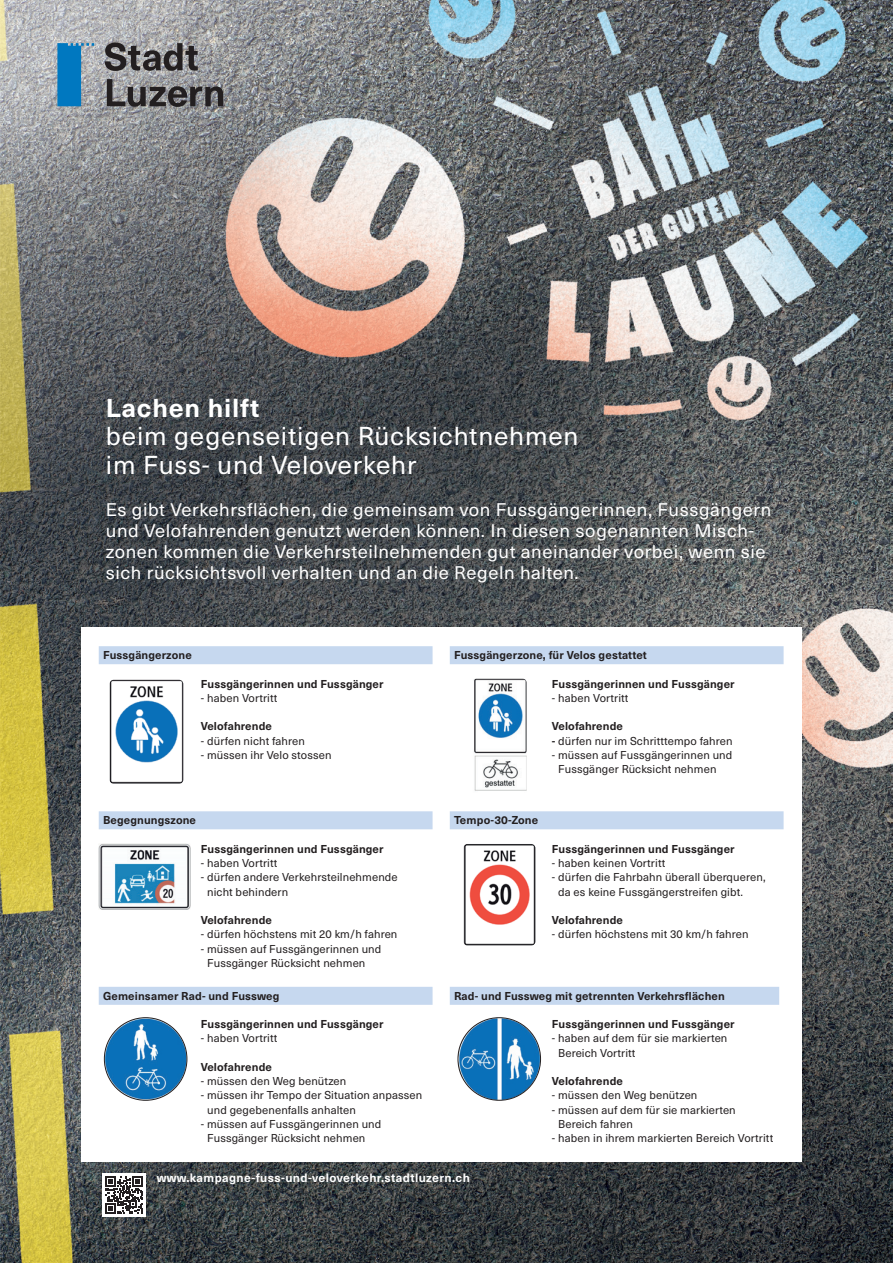
<style>
.page{position:relative;width:893px;height:1263px;background:#fff}
.page>*{position:absolute;margin:0;border:0;box-sizing:border-box;transform-origin:0 0}
.t1{font:25.5px/28.5px "Neue Haas Unica Pro";letter-spacing:.03em;color:#fff}
.t2{font:700 25.5px "Neue Haas Unica Pro";letter-spacing:.03em;color:#fff}
.t3{font:18px/21px "Neue Haas Unica Pro";letter-spacing:.03em;color:#fff}
.t4{font:700 12px "Neue Haas Unica Pro";letter-spacing:.03em;color:#fff}
.t5{font:11.25px/14.2px "Neue Haas Unica Pro";letter-spacing:.01em;color:#231f20}
.t6{font:700 11.25px "Neue Haas Unica Pro";letter-spacing:.01em;color:#231f20}
.s1{font-weight:700}
</style>
<div class="page">
<img style="left:0;top:0;width:893px;height:1263px">
<div style="left:81px;top:627px;width:720px;height:534px;background:#fff"></div>
<svg style="left:105px;top:43px;width:93px;height:28px;background:#6a686a"></svg>
<svg style="left:107px;top:79px;width:116px;height:28px;background:#6c6b6d"></svg>
<svg style="left:57px;top:43px;width:37px;height:63px;background:#408dbb"></svg>
<svg style="left:103px;top:1173px;width:43px;height:43px"></svg>
<svg style="left:106px;top:1176px;width:37px;height:37px"></svg>
<div style="left:450px;top:646px;width:334px;height:18px;background:#c6d8ef"></div>
<div style="left:450px;top:811px;width:334px;height:18px;background:#c6d8ef"></div>
<div style="left:450px;top:987px;width:329px;height:18px;background:#c6d8ef"></div>
<img style="left:474px;top:678px;width:53px;height:113px">
<img style="left:463px;top:844px;width:72px;height:102px">
<div style="left:99px;top:646px;width:334px;height:18px;background:#c6d8ef"></div>
<div style="left:99px;top:987px;width:334px;height:18px;background:#c6d8ef"></div>
<div style="left:99px;top:811px;width:334px;height:18px;background:#c6d8ef"></div>
<img style="left:99px;top:843px;width:91px;height:67px">
<img style="left:110px;top:680px;width:73px;height:104px">
<img style="left:104px;top:1018px;width:83px;height:82px;border-radius:41px">
<div style="left:104px;top:1017px;width:83px;height:83px;border:1px solid #231f20;border-radius:50%"></div>
<img style="left:458px;top:1018px;width:82px;height:82px;border-radius:40px">
<div style="left:458px;top:1017px;width:83px;height:83px;border:1px solid #231f20;border-radius:50%"></div>
<h1 class="t2" style="left:106px;top:392px;width:155px">Lachen hilft</h1>
<h1 class="t1" style="left:106px;top:422px;width:474px">beim gegenseitigen Rücksichtnehmen im Fuss- und Veloverkehr</h1>
<p class="t3" style="left:106px;top:499px;width:667px">Es gibt Verkehrsflächen, die gemeinsam von Fussgängerinnen, Fussgängern und Velofahrenden genutzt werden können. In diesen sogenannten Misch&shy;zonen kommen die Verkehrsteilnehmenden gut aneinander vorbei, wenn sie sich rücksichtsvoll verhalten und an die Regeln halten.</p>
<p class="t6" style="left:103px;top:648px;width:90px">Fussgängerzone</p>
<p class="t6" style="left:201px;top:677px;width:184px">Fussgängerinnen und Fussgänger</p>
<p class="t5" style="left:201px;top:691px;width:78px">- haben Vortritt</p>
<p class="t6" style="left:201px;top:719px;width:73px">Velofahrende</p>
<p class="t5" style="left:201px;top:734px;width:106px">- dürfen nicht fahren</p>
<p class="t5" style="left:201px;top:748px;width:132px">- müssen ihr Velo stossen</p>
<p class="t6" style="left:103px;top:813px;width:95px">Begegnungszone</p>
<p class="t6" style="left:201px;top:842px;width:184px">Fussgängerinnen und Fussgänger</p>
<p class="t5" style="left:201px;top:856px;width:78px">- haben Vortritt</p>
<p class="t5" style="left:207px;top:870px;width:192px;text-indent:-6px">- dürfen andere Verkehrsteilnehmende nicht behindern</p>
<p class="t6" style="left:201px;top:913px;width:73px">Velofahrende</p>
<p class="t5" style="left:201px;top:927px;width:198px">- dürfen höchstens mit 20 km/h fahren</p>
<p class="t5" style="left:207px;top:941px;width:176px;text-indent:-6px">- müssen auf Fussgängerinnen und<br>Fussgänger Rücksicht nehmen</p>
<p class="t6" style="left:103px;top:989px;width:178px">Gemeinsamer Rad- und Fussweg</p>
<p class="t6" style="left:201px;top:1017px;width:184px">Fussgängerinnen und Fussgänger</p>
<p class="t5" style="left:201px;top:1031px;width:78px">- haben Vortritt</p>
<p class="t6" style="left:201px;top:1060px;width:73px">Velofahrende</p>
<p class="t5" style="left:201px;top:1074px;width:147px">- müssen den Weg benützen</p>
<p class="t5" style="left:207px;top:1088px;width:217px;text-indent:-6px">- müssen ihr Tempo der Situation anpassen und gegebenenfalls anhalten</p>
<p class="t5" style="left:207px;top:1117px;width:176px;text-indent:-6px">- müssen auf Fussgängerinnen und<br>Fussgänger Rücksicht nehmen</p>
<p class="t6" style="left:454px;top:648px;width:194px">Fussgängerzone, für Velos gestattet</p>
<p class="t6" style="left:552px;top:677px;width:184px">Fussgängerinnen und Fussgänger</p>
<p class="t5" style="left:552px;top:691px;width:78px">- haben Vortritt</p>
<p class="t6" style="left:552px;top:719px;width:73px">Velofahrende</p>
<p class="t5" style="left:552px;top:734px;width:182px"><span class="s1">-</span> dürfen nur im Schritttempo fahren</p>
<p class="t5" style="left:558px;top:748px;width:176px;text-indent:-6px">- müssen auf Fussgängerinnen und<br>Fussgänger Rücksicht nehmen</p>
<p class="t6" style="left:454px;top:813px;width:86px">Tempo-30-Zone</p>
<p class="t6" style="left:552px;top:842px;width:184px">Fussgängerinnen und Fussgänger</p>
<p class="t5" style="left:552px;top:856px;width:115px">- haben keinen Vortritt</p>
<p class="t5" style="left:558px;top:870px;width:209px;text-indent:-6px">- dürfen die Fahrbahn überall überqueren, da es keine Fussgängerstreifen gibt.</p>
<p class="t6" style="left:552px;top:913px;width:73px">Velofahrende</p>
<p class="t5" style="left:552px;top:927px;width:198px">- dürfen höchstens mit 30 km/h fahren</p>
<p class="t6" style="left:454px;top:989px;width:272px">Rad- und Fussweg mit getrennten Verkehrsflächen</p>
<p class="t6" style="left:552px;top:1017px;width:184px">Fussgängerinnen und Fussgänger</p>
<p class="t5" style="left:558px;top:1031px;width:171px;text-indent:-6px">- haben auf dem für sie markierten<br>Bereich Vortritt</p>
<p class="t6" style="left:552px;top:1074px;width:73px">Velofahrende</p>
<p class="t5" style="left:552px;top:1088px;width:147px">- müssen den Weg benützen</p>
<p class="t5" style="left:558px;top:1103px;width:179px;text-indent:-6px">- müssen auf dem für sie markierten<br>Bereich fahren</p>
<p class="t5" style="left:552px;top:1131px;width:223px">- haben in ihrem markierten Bereich Vortritt</p>
<p class="t4" style="left:157px;top:1170px;width:315px">www.kampagne-fuss-und-veloverkehr.stadtluzern.ch</p>
</div>
